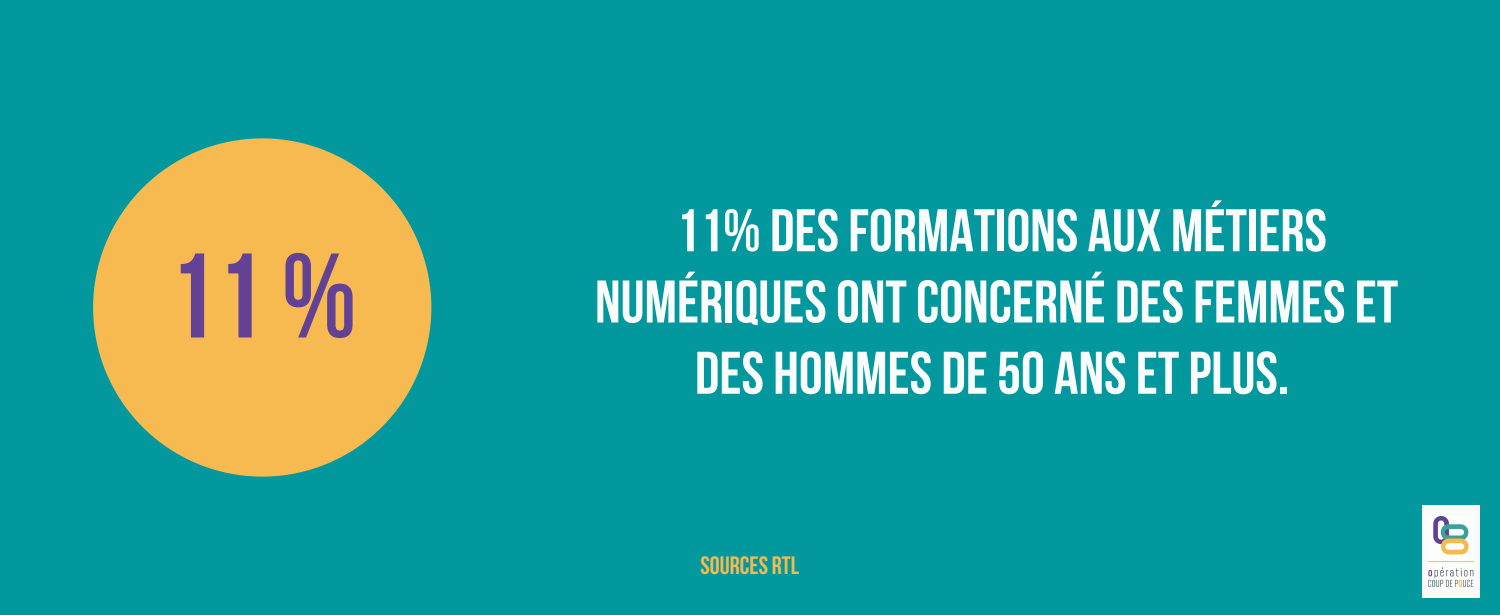
<style>
.page{position:relative;width:1500px;height:615px;background:#03989e}
.page>*{position:absolute;margin:0;border:0;box-sizing:border-box;transform-origin:0 0}
.t1{font:700 120px "Bebas Neue";color:#634295}
.t2{font:700 60px/71.2px "Bebas Neue";color:#fafcfb;text-align:center}
.t3{font:700 25px "Bebas Neue";color:#f6ba50}
</style>
<div class="page">
<svg style="left:93px;top:138px;width:338px;height:339px;fill:#f6ba50"></svg>
<div style="left:1422px;top:505px;width:58px;height:93px;background:#fafcfb"></div>
<img style="left:1429px;top:517px;width:45px;height:69px">
<p class="t1" style="left:168px;top:248px;width:190px">11%</p>
<p class="t2" style="left:595px;top:201px;width:805px">11% DES FORMATIONS AUX MÉTIERS<br>NUMÉRIQUES ONT CONCERNÉ DESFEMMESET<br>DES HOMMES DE 50 ANSET PLUS.</p>
<p class="t3" style="left:701px;top:555px;width:100px">SOURCES RTL</p>
</div>
